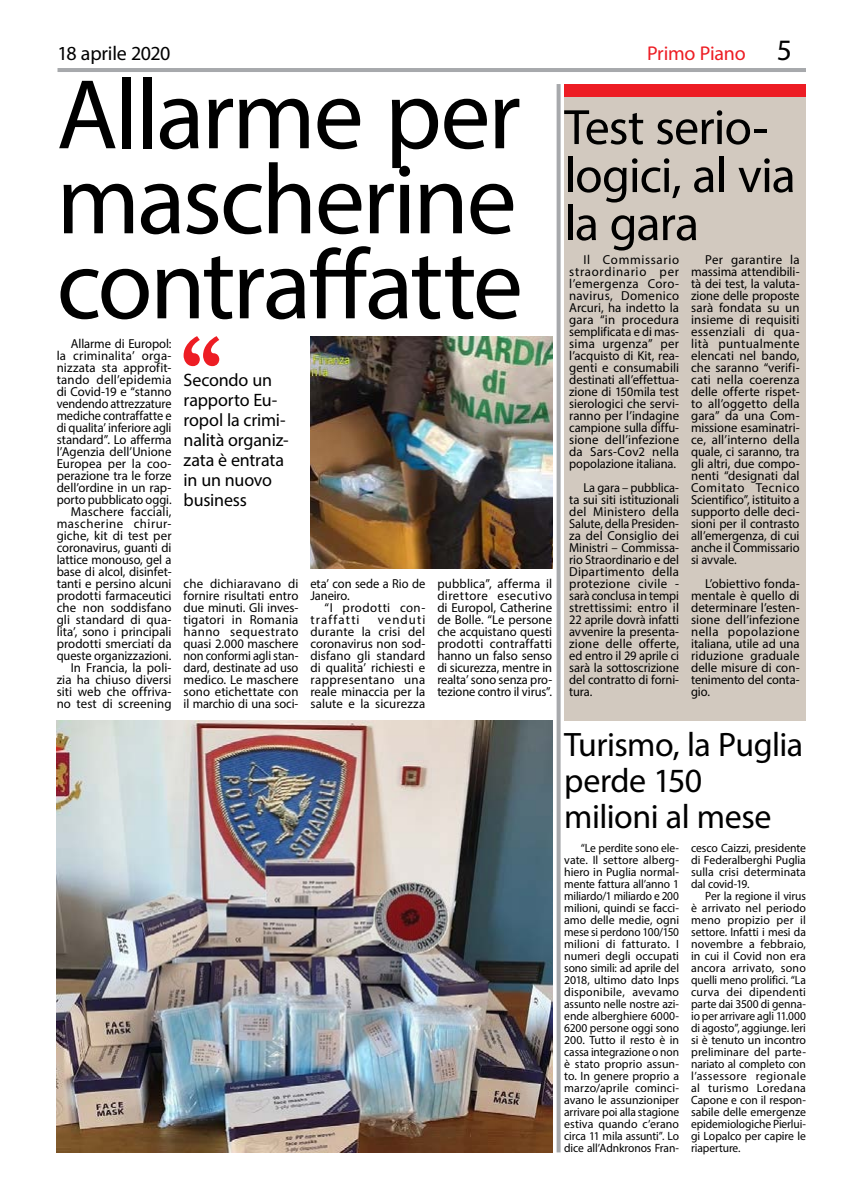
<style>
.page{position:relative;width:842px;height:1191px;background:#fff}
.page>*{position:absolute;margin:0;border:0;box-sizing:border-box;transform-origin:0 0}
.t1{font:100px/85px "Myriad Pro";letter-spacing:-.025em;color:#000;text-align:justify}
.t2{font:50px/48px "Myriad Pro";letter-spacing:-.02em;color:#000}
.t3{font:34px/36px "Myriad Pro";letter-spacing:-.015em;color:#000}
.t4{font:29.7px "Myriad Pro";color:#000}
.t5{font:20px "Myriad Pro";letter-spacing:-.015em;color:#000}
.t6{font:20px "Myriad Pro";letter-spacing:-.015em;color:#ed1d24}
.t7{font:18px/20px "Myriad Pro";letter-spacing:-.01em;color:#000}
.t8{font:13px/12px "Myriad Pro";color:#000;text-align:justify}
.t9{font:13px/12px "Myriad Pro";color:#000;scale:.96 1}
.t10{font:13px/12px "Myriad Pro";letter-spacing:.055em;color:#000}
.t11{font:12px/12px "Myriad Pro";letter-spacing:-.005em;color:#000;text-align:justify;scale:.96 1}
.t12{font:12px/12px "Myriad Pro";letter-spacing:-.005em;color:#000;text-align:justify}
</style>
<div class="page">
<div style="left:564px;top:84px;width:242px;height:636px;background:#d2c9bf"></div>
<img style="left:57px;top:720px;width:495px;height:432px">
<img style="left:310px;top:336px;width:242px;height:232px">
<hr style="left:57px;top:68px;width:749px;height:4px;background:#a7a9ac">
<svg style="left:557px;top:84px;width:4px;height:1068px;background:#afb1b4"></svg>
<div style="left:564px;top:84px;width:242px;height:12px;background:#ed1d24"></div>
<svg style="left:184px;top:336px;width:35px;height:30px"></svg>
<h3 class="t5" style="left:58px;top:41px;width:115px">18 aprile 2020</h3>
<h3 class="t6" style="left:647px;top:41px;width:100px">Primo Piano</h3>
<h3 class="t4" style="left:777px;top:32px;width:17px">5</h3>
<h1 class="t1" style="left:57px;top:71px;width:468px">Allarme per mascherine contraffatte</h1>
<p class="t8" style="left:57px;top:337px;width:116px;text-align:right">Allarme di Europol:<br>la criminalita’ orga&shy;nizzata sta approfit&shy;tando dell’epidemia di Covid-19 e “stanno vendendo attrezzature mediche contraffatte e di qualita’ inferiore agli standard”. Lo afferma l’Agenzia dell’Unione<br>Europea per la coo&shy;perazione tra le forze dell’ordine in un rap&shy;porto pubblicato oggi.<br>Maschere facciali, mascherine chirur&shy;giche, kit di test per coronavirus, guanti di lattice monouso, gel a base di alcol, disinfet&shy;tanti e persino alcuni prodotti farmaceutici che non soddisfano gli standard di qua&shy;lita’, sono i principali prodotti smerciati da queste organizzazioni.<br>In Francia, la poli&shy;zia ha chiuso diversi siti web che offriva&shy;no test di screening</p>
<h3 class="t7" style="left:184px;top:370px;width:107px">Secondo un rapporto Eu&shy;ropol la crimi&shy;nalità organiz&shy;zata è entrata in un nuovo business</h3>
<p class="t8" style="left:437px;top:577px;width:116px">pubblica”, afferma il direttore esecutivo di Europol, Catherine de Bolle. “Le persone che acquistano questi prodotti contraffatti hanno un falso senso di sicurezza, mentre in realta’ sono senza pro&shy;tezione contro il virus”.</p>
<p class="t8" style="left:184px;top:577px;width:116px">che dichiaravano di fornire risultati entro due minuti. Gli inves&shy;tigatori in Romania hanno sequestrato quasi 2.000 maschere non conformi agli stan&shy;dard, destinate ad uso medico. Le maschere sono etichettate con il marchio di una soci-</p>
<p class="t9" style="left:310px;top:577px;width:121px">eta’ con sede a Rio de<br>Janeiro.</p>
<p class="t10" style="left:310px;top:601px;width:116px;text-indent:14px">“I prodotti con&shy;traffatti</p>
<p class="t8" style="left:310px;top:613px;width:116px;text-indent:67px">venduti durante la crisi del coronavirus non sod&shy;disfano gli standard di qualita’ richiesti e rappresentano una reale minaccia per la salute e la sicurezza</p>
<h2 class="t2" style="left:564px;top:102px;width:233px">Test serio&shy;logici, al via la gara</h2>
<p class="t8" style="left:569px;top:253px;width:111px;text-indent:14px">Il Commissario straordinario per l’emergenza Coro&shy;navirus, Domenico Arcuri, ha indetto la gara “in procedura semplificata e di mas&shy;sima urgenza” per l’acquisto di Kit, rea&shy;genti e consumabili destinati all’effettua&shy;zione di 150mila test sierologici che servi&shy;ranno per l’indagine campione sulla diffu&shy;sione dell’infezione da Sars-Cov2 nella popolazione italiana.</p>
<p class="t9" style="left:569px;top:481px;width:116px;text-align:justify;text-indent:14px">La gara – pubblica&shy;ta sui siti istituzionali del Ministero della Salute, della Presiden&shy;za del Consiglio dei Ministri – Commissa&shy;rio Straordinario e del Dipartimento della protezione civile - sarà conclusa in tempi strettissimi: entro il 22 aprile dovrà infatti avvenire la presenta&shy;zione delle offerte, ed entro il 29 aprile ci sarà la sottoscrizione del contratto di forni&shy;tura.</p>
<p class="t8" style="left:691px;top:253px;width:110px;text-indent:14px">Per garantire la massima attendibili&shy;tà dei test, la valuta&shy;zione delle proposte sarà fondata su un insieme di requisiti essenziali di qua&shy;lità puntualmente elencati nel bando, che saranno “verifi&shy;cati nella coerenza delle offerte rispet&shy;to all’oggetto della gara” da una Com&shy;missione esaminatri&shy;ce, all’interno della quale, ci saranno, tra gli altri, due compo&shy;nenti “designati dal Comitato Tecnico Scientifico”, istituito a supporto delle deci&shy;sioni per il contrasto all’emergenza, di cui anche il Commissario si avvale.</p>
<p class="t8" style="left:691px;top:577px;width:110px;text-indent:14px">L’obiettivo fonda&shy;mentale è quello di determinare l’esten&shy;sione dell’infezione nella popolazione italiana, utile ad una riduzione graduale delle misure di con&shy;tenimento del conta&shy;gio.</p>
<h3 class="t3" style="left:564px;top:726px;width:240px">Turismo, la Puglia perde 150 milioni al mese</h3>
<p class="t11" style="left:564px;top:842px;width:121px;text-indent:17px">“Le perdite sono ele&shy;vate. Il settore alberg&shy;hiero in Puglia normal&shy;mente fattura all’anno 1 miliardo/1 miliardo e 200 milioni, quindi se facci&shy;amo delle medie, ogni mese si perdono 100/150 milioni di fatturato. I numeri degli occupati sono simili: ad aprile del 2018, ultimo dato Inps disponibile, avevamo assunto nelle nostre azi&shy;ende alberghiere 6000- 6200 persone oggi sono 200. Tutto il resto è in cassa integrazione o non è stato proprio assun&shy;to. In genere proprio a marzo/aprile cominci&shy;avano le assunzioniper arrivare poi alla stagione estiva quando c’erano circa 11 mila assunti”. Lo dice all’Adnkronos Fran-</p>
<p class="t12" style="left:691px;top:842px;width:116px">cesco Caizzi, presidente di Federalberghi Puglia sulla crisi determinata dal covid-19.</p>
<p class="t11" style="left:691px;top:890px;width:121px;text-indent:14px">Per la regione il virus è arrivato nel periodo meno propizio per il settore. Infatti i mesi da novembre a febbraio, in cui il Covid non era ancora arrivato, sono quelli meno prolifici. “La curva dei dipendenti parte dai 3500 di genna&shy;io per arrivare agli 11.000 di agosto”, aggiunge. Ieri si è tenuto un incontro preliminare del parte&shy;nariato al completo con l’assessore regionale al turismo Loredana Capone e con il respon&shy;sabile delle emergenze epidemiologiche Pierlui&shy;gi Lopalco per capire le riaperture.</p>
</div>
